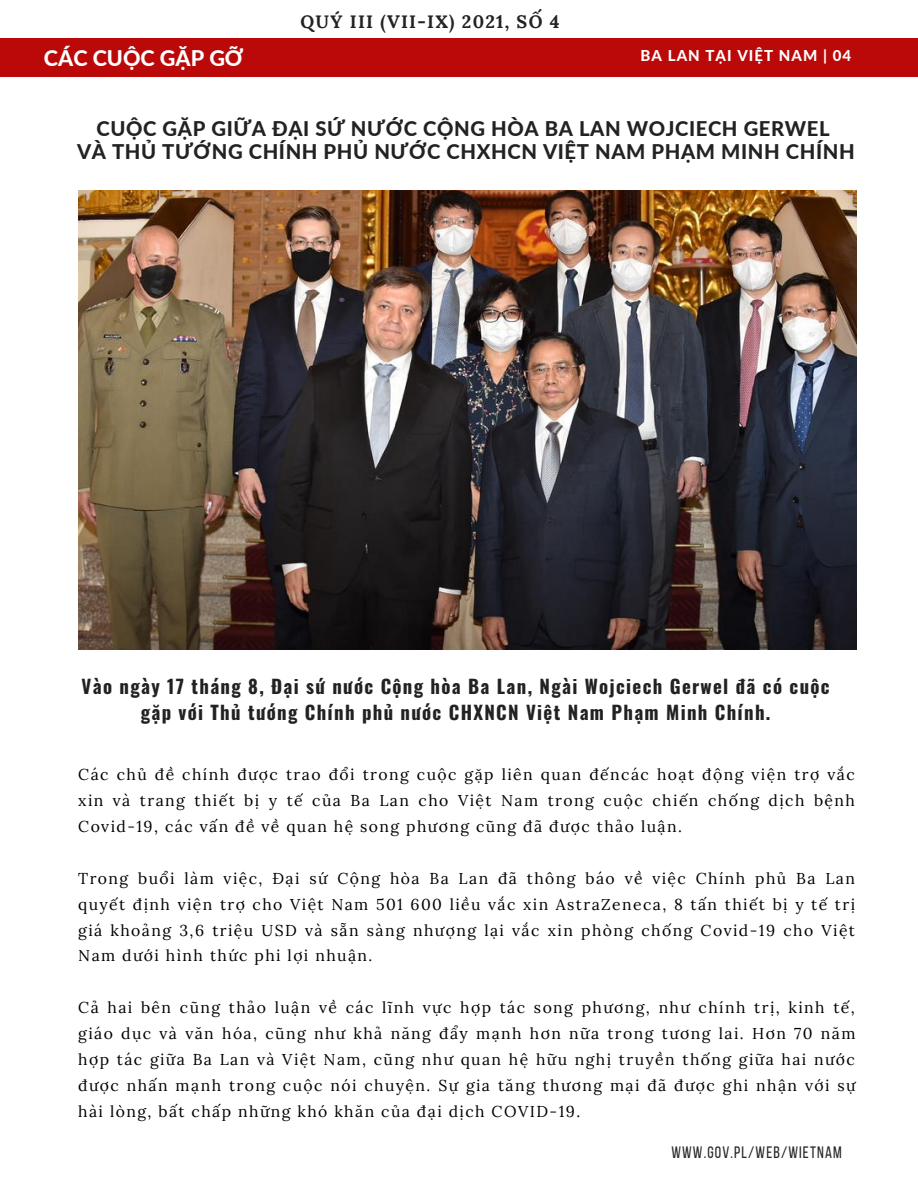
<style>
.page{position:relative;width:918px;height:1188px;background:#fff}
.page>*{position:absolute;margin:0;border:0;box-sizing:border-box;transform-origin:0 0}
.t1{font:800 21.6px "Lato";color:#fff}
.t2{font:800 20.25px/22.5px "Lato";letter-spacing:.03em;color:#222;text-align:center}
.t3{font:700 18.75px/25.8px "Oswald";letter-spacing:.07em;color:#222;text-align:center}
.t4{font:700 18px "Lora";letter-spacing:.07em;color:#222}
.t5{font:16.5px "Bebas Neue";letter-spacing:.07em;color:#282828}
.t6{font:15.75px/25.8px "Lora";letter-spacing:.09em;color:#000;text-align:justify}
.t7{font:800 15px "Lato";letter-spacing:.07em;color:#fff}
</style>
<div class="page">
<img style="left:78px;top:190px;width:779px;height:459px">
<div style="left:0;top:38px;width:918px;height:39px;background:#bb0808"></div>
<h1 class="t1" style="left:44px;top:44px;width:201px">CÁC CUỘC GẶP GỠ</h1>
<p class="t4" style="left:300px;top:10px;width:261px">QUÝ III (VII-IX) 2021, SỐ 4</p>
<p class="t7" style="left:641px;top:47px;width:212px">BA LAN TẠI VIỆT NAM | 04</p>
<p class="t2" style="left:77px;top:117px;width:779px">CUỘC GẶP GIỮA ĐẠI SỨ NƯỚC CỘNG HÒA BA LAN WOJCIECH GERWEL<br>VÀ THỦ TƯỚNG CHÍNH PHỦ NƯỚC CHXHCN VIỆT NAM PHẠM MINH CHÍNH</p>
<p class="t3" style="left:82px;top:672px;width:750px">Vào ngày 17 tháng 8, Đại sứ nước Cộng hòa Ba Lan, Ngài Wojciech Gerwel đã có cuộc gặp với Thủ tướng Chính phủ nước CHXNCN Việt Nam Phạm Minh Chính.</p>
<p class="t6" style="left:78px;top:762px;width:778px">Các chủ đề chính được trao đổi trong cuộc gặp liên quan đếncác hoạt động viện trợ vắc xin và trang thiết bị y tế của Ba Lan cho Việt Nam trong cuộc chiến chống dịch bệnh Covid-19, các vấn đề về quan hệ song phương cũng đã được thảo luận.</p>
<p class="t6" style="left:78px;top:865px;width:778px">Trong buổi làm việc, Đại sứ Cộng hòa Ba Lan đã thông báo về việc Chính phủ Ba Lan quyết định viện trợ cho Việt Nam 501 600 liều vắc xin AstraZeneca, 8 tấn thiết bị y tế trị giá khoảng 3,6 triệu USD và sẵn sàng nhượng lại vắc xin phòng chống Covid-19 cho Việt Nam dưới hình thức phi lợi nhuận.</p>
<p class="t6" style="left:78px;top:994px;width:779px">Cả hai bên cũng thảo luận về các lĩnh vực hợp tác song phương, như chính trị, kinh tế, giáo dục và văn hóa, cũng như khả năng đẩy mạnh hơn nữa trong tương lai. Hơn 70 năm hợp tác giữa Ba Lan và Việt Nam, cũng như quan hệ hữu nghị truyền thống giữa hai nước được nhấn mạnh trong cuộc nói chuyện. Sự gia tăng thương mại đã được ghi nhận với sự hài lòng, bất chấp những khó khăn của đại dịch COVID-19.</p>
<p class="t5" style="left:671px;top:1146px;width:172px">WWW.GOV.PL/WEB/WIETNAM</p>
</div>
